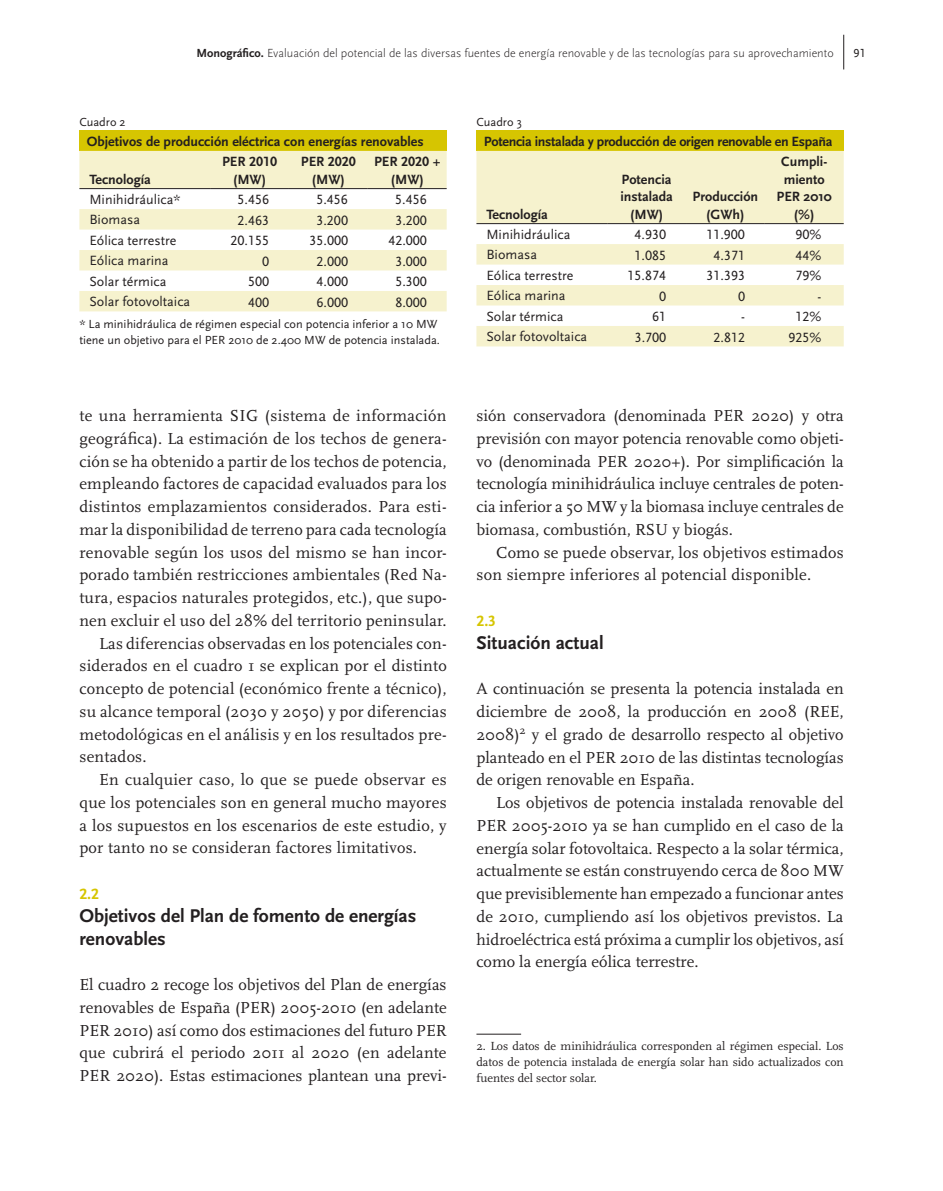
<style>
.page{position:relative;width:943px;height:1191px;background:#fff}
.page>*{position:absolute;margin:0;border:0;box-sizing:border-box;transform-origin:0 0}
.t1{font:700 19.25px/22.8px "Scala Sans";color:#231f20}
.t2{font:16.62px/22.8px "Scala";letter-spacing:.015em;color:#231f20;text-align:justify}
.t3{font:700 15.75px "Scala Sans Caps";color:#d6c501}
.t4{font:14px "Scala Sans";color:#231f20}
.t5{font:700 14px/17.5px "Scala Sans";color:#231f20;text-align:center}
.t6{font:14px "Scala Sans Caps";color:#231f20}
.t7{font:700 14px "Scala Sans";letter-spacing:-.02em;color:#231f20}
.t8{font:700 14px "Scala Sans Caps";color:#231f20}
.t9{font:12.25px/15.8px "Scala";color:#231f20;text-align:justify}
.t10{font:12.25px/15.8px "Scala Sans";color:#231f20}
.t11{font:300 12.25px "Scala Sans";color:#231f20}
.t12{font:12.25px "Scala Sans Caps";color:#231f20}
.s1{font-weight:700}
.s2{font-family:"Scala Sans"}
.s3{font-family:"Scala Sans Caps"}
</style>
<div class="page">
<hr style="left:843px;top:35px;width:1px;height:34px;background:#231f20">
<hr style="left:476px;top:1033px;width:45px;height:1px;background:#231f20">
<div style="left:476px;top:131px;width:367px;height:20px;background:#d6c501"></div>
<svg style="left:476px;top:151px;width:367px;height:195px;fill:#f6f2ce"></svg>
<hr style="left:476px;top:223px;width:131px;height:1px;background:#231f20">
<hr style="left:607px;top:223px;width:79px;height:1px;background:#231f20">
<hr style="left:686px;top:223px;width:78px;height:1px;background:#231f20">
<hr style="left:764px;top:223px;width:79px;height:1px;background:#231f20">
<div style="left:79px;top:131px;width:367px;height:20px;background:#d6c501"></div>
<svg style="left:79px;top:151px;width:367px;height:160px;fill:#f6f2ce"></svg>
<hr style="left:79px;top:188px;width:131px;height:1px;background:#231f20">
<hr style="left:210px;top:188px;width:79px;height:1px;background:#231f20">
<hr style="left:289px;top:188px;width:79px;height:1px;background:#231f20">
<hr style="left:368px;top:188px;width:78px;height:1px;background:#231f20">
<p class="t11" style="left:196px;top:46px;width:639px"><span class="s1">Monográfico.</span> Evaluación del potencial de las diversas fuentes de energía renovable y de las tecnologías para su aprovechamiento</p>
<p class="t12" style="left:853px;top:46px;width:14px">91</p>
<p class="t10" style="left:79px;top:114px;width:48px">Cuadro 2</p>
<p class="t5" style="left:87px;top:133px;width:338px">Objetivos de producción eléctrica con energías renovables</p>
<p class="t5" style="left:89px;top:171px;width:63px">Tecnología</p>
<p class="t8" style="left:222px;top:154px;width:57px"><span class="s2">PER</span> 2010</p>
<p class="t5" style="left:233px;top:171px;width:35px">(MW)</p>
<p class="t8" style="left:301px;top:154px;width:57px"><span class="s2">PER</span> 2020</p>
<p class="t5" style="left:312px;top:171px;width:35px">(MW)</p>
<p class="t5" style="left:374px;top:153px;width:68px">PER <span class="s3">2020</span> + (MW)</p>
<p class="t4" style="left:89px;top:192px;width:92px">Minihidráulica*</p>
<p class="t6" style="left:237px;top:192px;width:33px">5.456</p>
<p class="t6" style="left:316px;top:192px;width:33px">5.456</p>
<p class="t6" style="left:395px;top:192px;width:33px">5.456</p>
<p class="t4" style="left:89px;top:212px;width:52px">Biomasa</p>
<p class="t6" style="left:237px;top:212px;width:33px">2.463</p>
<p class="t6" style="left:316px;top:212px;width:33px">3.200</p>
<p class="t6" style="left:395px;top:212px;width:33px">3.200</p>
<p class="t4" style="left:89px;top:233px;width:88px">Eólica terrestre</p>
<p class="t6" style="left:231px;top:233px;width:40px">20.155</p>
<p class="t6" style="left:309px;top:233px;width:40px">35.000</p>
<p class="t6" style="left:388px;top:233px;width:40px">42.000</p>
<p class="t4" style="left:89px;top:253px;width:81px">Eólica marina</p>
<p class="t6" style="left:262px;top:253px;width:8px">0</p>
<p class="t6" style="left:316px;top:253px;width:33px">2.000</p>
<p class="t6" style="left:395px;top:253px;width:33px">3.000</p>
<p class="t4" style="left:89px;top:274px;width:78px">Solar térmica</p>
<p class="t6" style="left:248px;top:274px;width:22px">500</p>
<p class="t6" style="left:316px;top:274px;width:33px">4.000</p>
<p class="t6" style="left:395px;top:274px;width:33px">5.300</p>
<p class="t4" style="left:89px;top:294px;width:102px">Solar fotovoltaica</p>
<p class="t6" style="left:248px;top:294px;width:22px">400</p>
<p class="t6" style="left:316px;top:294px;width:33px">6.000</p>
<p class="t6" style="left:395px;top:294px;width:33px">8.000</p>
<p class="t10" style="left:79px;top:316px;width:362px">* La minihidráulica de régimen especial con potencia inferior a 10 MW tiene un objetivo para el PER 2010 de 2.400 MW de potencia instalada.</p>
<p class="t2" style="left:79px;top:405px;width:368px">te una herramienta SIG (sistema de información</p>
<p class="t2" style="left:79px;top:427px;width:369px">geográfica). La estimación de los techos de genera-</p>
<p class="t2" style="left:79px;top:450px;width:369px">ción se ha obtenido a partir de los techos de potencia,</p>
<p class="t2" style="left:79px;top:473px;width:369px">empleando factores de capacidad evaluados para los</p>
<p class="t2" style="left:79px;top:496px;width:369px">distintos emplazamientos considerados. Para esti-</p>
<p class="t2" style="left:79px;top:518px;width:369px">mar la disponibilidad de terreno para cada tecnología</p>
<p class="t2" style="left:79px;top:541px;width:369px">renovable según los usos del mismo se han incor-</p>
<p class="t2" style="left:79px;top:564px;width:369px">porado también restricciones ambientales (Red Na-</p>
<p class="t2" style="left:79px;top:587px;width:369px">tura, espacios naturales protegidos, etc.), que supo-</p>
<p class="t2" style="left:79px;top:609px;width:369px">nen excluir el uso del 28% del territorio peninsular.</p>
<p class="t2" style="left:99px;top:632px;width:349px">Las diferencias observadas en los potenciales con-</p>
<p class="t2" style="left:79px;top:655px;width:369px">siderados en el cuadro 1 se explican por el distinto</p>
<p class="t2" style="left:79px;top:677px;width:369px">concepto de potencial (económico frente a técnico),</p>
<p class="t2" style="left:79px;top:700px;width:369px">su alcance temporal (2030 y 2050) y por diferencias</p>
<p class="t2" style="left:79px;top:723px;width:369px">metodológicas en el análisis y en los resultados pre-</p>
<p class="t2" style="left:79px;top:746px;width:69px">sentados.</p>
<p class="t2" style="left:99px;top:768px;width:349px">En cualquier caso, lo que se puede observar es</p>
<p class="t2" style="left:79px;top:791px;width:369px">que los potenciales son en general mucho mayores</p>
<p class="t2" style="left:79px;top:814px;width:369px">a los supuestos en los escenarios de este estudio, y</p>
<p class="t2" style="left:79px;top:837px;width:339px">por tanto no se consideran factores limitativos.</p>
<p class="t3" style="left:79px;top:885px;width:21px">2.2</p>
<p class="t1" style="left:79px;top:904px;width:338px">Objetivos del Plan de fomento de energías renovables</p>
<p class="t2" style="left:79px;top:973px;width:369px">El cuadro 2 recoge los objetivos del Plan de energías renovables de España (PER) 2005-2010 (en adelante PER 2010) así como dos estimaciones del futuro PER que cubrirá el periodo 2011 al 2020 (en adelante PER 2020). Estas estimaciones plantean una previ-</p>
<p class="t10" style="left:476px;top:114px;width:47px">Cuadro 3</p>
<p class="t7" style="left:484px;top:134px;width:350px">Potencia instalada y producción de origen renovable en España</p>
<p class="t5" style="left:486px;top:206px;width:63px">Tecnología</p>
<p class="t5" style="left:620px;top:171px;width:54px">Potencia instalada (MW)</p>
<p class="t5" style="left:692px;top:188px;width:67px">Producción (GWh)</p>
<p class="t5" style="left:776px;top:153px;width:57px">Cumpli&shy;miento<br>PER 2010 (%)</p>
<p class="t4" style="left:486px;top:227px;width:85px">Minihidráulica</p>
<p class="t6" style="left:634px;top:227px;width:33px">4.930</p>
<p class="t6" style="left:706px;top:227px;width:40px">11.900</p>
<p class="t6" style="left:795px;top:227px;width:27px">90%</p>
<p class="t4" style="left:486px;top:247px;width:52px">Biomasa</p>
<p class="t6" style="left:634px;top:247px;width:33px">1.085</p>
<p class="t6" style="left:713px;top:247px;width:33px">4.371</p>
<p class="t6" style="left:795px;top:247px;width:27px">44%</p>
<p class="t4" style="left:486px;top:268px;width:88px">Eólica terrestre</p>
<p class="t6" style="left:627px;top:268px;width:40px">15.874</p>
<p class="t6" style="left:706px;top:268px;width:40px">31.393</p>
<p class="t6" style="left:795px;top:268px;width:27px">79%</p>
<p class="t4" style="left:486px;top:288px;width:81px">Eólica marina</p>
<p class="t6" style="left:659px;top:288px;width:8px">0</p>
<p class="t6" style="left:738px;top:288px;width:8px">0</p>
<p class="t6" style="left:817px;top:288px;width:5px">-</p>
<p class="t4" style="left:486px;top:309px;width:78px">Solar térmica</p>
<p class="t6" style="left:652px;top:309px;width:15px">61</p>
<p class="t6" style="left:741px;top:309px;width:5px">-</p>
<p class="t6" style="left:795px;top:309px;width:27px">12%</p>
<p class="t4" style="left:486px;top:329px;width:102px">Solar fotovoltaica</p>
<p class="t6" style="left:634px;top:329px;width:33px">3.700</p>
<p class="t6" style="left:713px;top:329px;width:33px">2.812</p>
<p class="t6" style="left:788px;top:329px;width:34px">925%</p>
<p class="t2" style="left:476px;top:405px;width:369px">sión conservadora (denominada PER 2020) y otra previsión con mayor potencia renovable como objeti&shy;vo (denominada PER 2020+). Por simplificación la tecnología minihidráulica incluye centrales de poten&shy;cia inferior a 50 MW y la biomasa incluye centrales de biomasa, combustión, RSU y biogás.</p>
<p class="t2" style="left:476px;top:541px;width:369px;text-indent:20px">Como se puede observar, los objetivos estimados son siempre inferiores al potencial disponible.</p>
<p class="t3" style="left:476px;top:612px;width:21px">2.3</p>
<p class="t1" style="left:476px;top:631px;width:129px">Situación actual</p>
<p class="t2" style="left:476px;top:678px;width:369px">A continuación se presenta la potencia instalada en diciembre de 2008, la producción en 2008 (REE, 2008)<sup>2</sup> y el grado de desarrollo respecto al objetivo planteado en el PER 2010 de las distintas tecnologías de origen renovable en España.</p>
<p class="t2" style="left:476px;top:791px;width:369px;text-indent:20px">Los objetivos de potencia instalada renovable del PER 2005-2010 ya se han cumplido en el caso de la energía solar fotovoltaica. Respecto a la solar térmica, actualmente se están construyendo cerca de 800 MW que previsiblemente han empezado a funcionar antes de 2010, cumpliendo así los objetivos previstos. La hidroeléctrica está próxima a cumplir los objetivos, así como la energía eólica terrestre.</p>
<p class="t9" style="left:476px;top:1038px;width:369px">2. Los datos de minihidráulica corresponden al régimen especial. Los datos de potencia instalada de energía solar han sido actualizados con fuentes del sector solar.</p>
</div>
